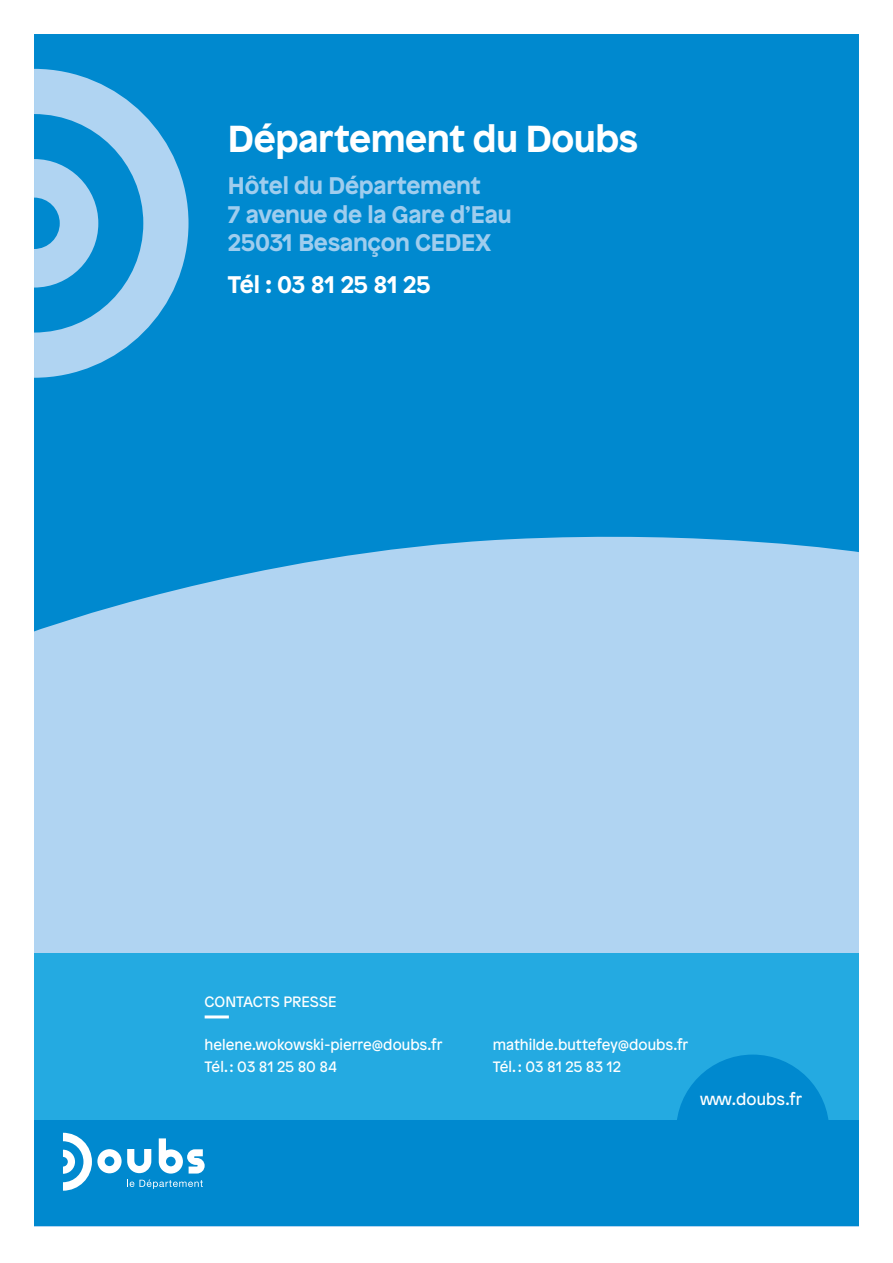
<style>
.page{position:relative;width:893px;height:1263px;background:#fff}
.page>*{position:absolute;margin:0;border:0;box-sizing:border-box;transform-origin:0 0}
.t1{font:700 37.5px "Patron";letter-spacing:-.015em;color:#fff}
.t2{font:700 24px "Patron";letter-spacing:-.01em;color:#9fcdee}
.t3{font:700 24px "Patron";letter-spacing:-.005em;color:#fff}
.t4{font:16.5px "Patron";letter-spacing:.005em;color:#fff}
.sommaire_sous_rubriq{font:15px "Patron";color:#fff}
</style>
<div class="page">
<div style="left:34px;top:34px;width:825px;height:1192px;background:#b0d4f2"></div>
<div style="left:34px;top:953px;width:825px;height:167px;background:#24aae1"></div>
<hr style="left:205px;top:1015px;width:24px;height:3px;background:#fff">
<div style="left:34px;top:1120px;width:825px;height:106px;background:#0089cf"></div>
<svg style="left:34px;top:34px;width:825px;height:597px;background:#1792d3"></svg>
<svg style="left:34px;top:69px;width:155px;height:309px;fill:#0089cf"></svg>
<svg style="left:34px;top:159px;width:64px;height:129px"></svg>
<svg style="left:63px;top:1133px;width:142px;height:58px"></svg>
<div style="left:676px;top:1054px;width:153px;height:154px;background:#0089cf;border-radius:50%"></div>
<p class="t1" style="left:228px;top:109px;width:412px">Département du Doubs</p>
<p class="t2" style="left:228px;top:166px;width:254px">Hôtel du Département</p>
<p class="t2" style="left:228px;top:195px;width:285px">7 avenue de la Gare d’Eau</p>
<p class="t2" style="left:228px;top:224px;width:265px">25031 Besançon CEDEX</p>
<p class="t3" style="left:228px;top:265px;width:204px">Tél : 03 81 25 81 25</p>
<p class="sommaire_sous_rubriq" style="left:205px;top:991px;width:133px">CONTACTS PRESSE</p>
<p class="sommaire_sous_rubriq" style="left:205px;top:1033px;width:239px">helene.wokowski-pierre@doubs.fr</p>
<p class="sommaire_sous_rubriq" style="left:205px;top:1056px;width:134px">Tél. : 03 81 25 80 84</p>
<p class="sommaire_sous_rubriq" style="left:493px;top:1033px;width:197px">mathilde.buttefey@doubs.fr</p>
<p class="sommaire_sous_rubriq" style="left:493px;top:1056px;width:129px">Tél. : 03 81 25 83 12</p>
<p class="t4" style="left:700px;top:1087px;width:104px">www.doubs.fr</p>
</div>
